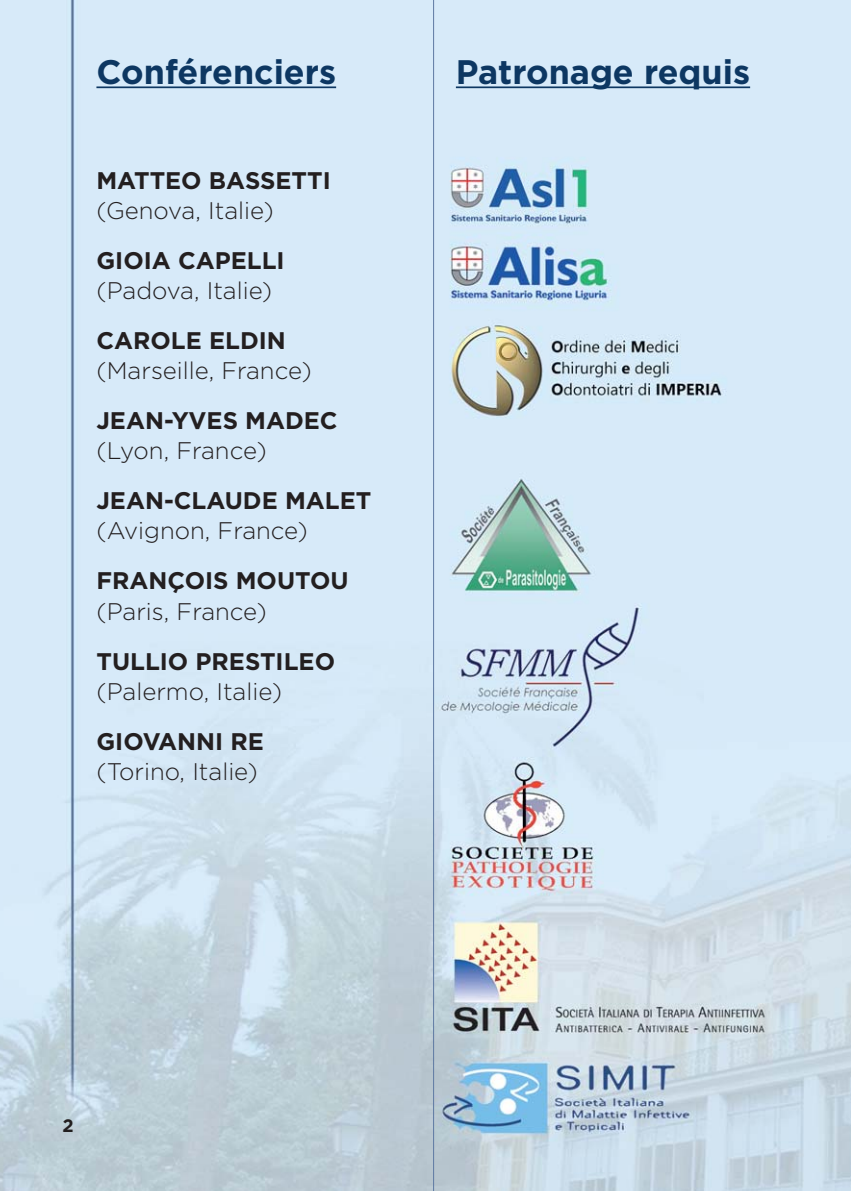
<style>
.page{position:relative;width:851px;height:1191px;background:#fff}
.page>*{position:absolute;margin:0;border:0;box-sizing:border-box;transform-origin:0 0}
.t1{font:700 34px "Gotham";color:#0d3762}
.t2{font:300 24px "Gotham";color:#231f20}
.t3{font:700 24px "Gotham";color:#231f20}
.t4{font:700 18px "Gotham";color:#231f20}
</style>
<div class="page">
<img style="left:0;top:0;width:850px;height:1191px">
<hr style="left:96px;top:86px;width:240px;height:2px;background:#0d3762">
<hr style="left:456px;top:86px;width:294px;height:2px;background:#0d3762">
<hr style="left:433px;top:0;width:1px;height:1191px;background:#5e79a2">
<h1 class="t1" style="left:96px;top:59px;width:241px">Conférenciers</h1>
<h1 class="t1" style="left:456px;top:59px;width:296px">Patronage requis</h1>
<p class="t3" style="left:96px;top:172px;width:236px">MATTEO BASSETTI</p>
<p class="t2" style="left:96px;top:200px;width:179px">(Genova, Italie)</p>
<p class="t3" style="left:96px;top:252px;width:190px">GIOIA CAPELLI</p>
<p class="t2" style="left:96px;top:280px;width:177px">(Padova, Italie)</p>
<p class="t3" style="left:96px;top:332px;width:191px">CAROLE ELDIN</p>
<p class="t2" style="left:96px;top:360px;width:217px">(Marseille, France)</p>
<p class="t3" style="left:96px;top:412px;width:243px">JEAN-YVES MADEC</p>
<p class="t2" style="left:96px;top:440px;width:172px">(Lyon, France)</p>
<p class="t3" style="left:96px;top:492px;width:276px">JEAN-CLAUDE MALET</p>
<p class="t2" style="left:96px;top:520px;width:213px">(Avignon, France)</p>
<p class="t3" style="left:96px;top:572px;width:254px">FRANÇOIS MOUTOU</p>
<p class="t2" style="left:96px;top:600px;width:172px">(Paris, France)</p>
<p class="t3" style="left:96px;top:652px;width:240px">TULLIO PRESTILEO</p>
<p class="t2" style="left:96px;top:680px;width:187px">(Palermo, Italie)</p>
<p class="t3" style="left:96px;top:732px;width:169px">GIOVANNI RE</p>
<p class="t2" style="left:96px;top:760px;width:163px">(Torino, Italie)</p>
<p class="t4" style="left:62px;top:1118px;width:13px">2</p>
</div>
